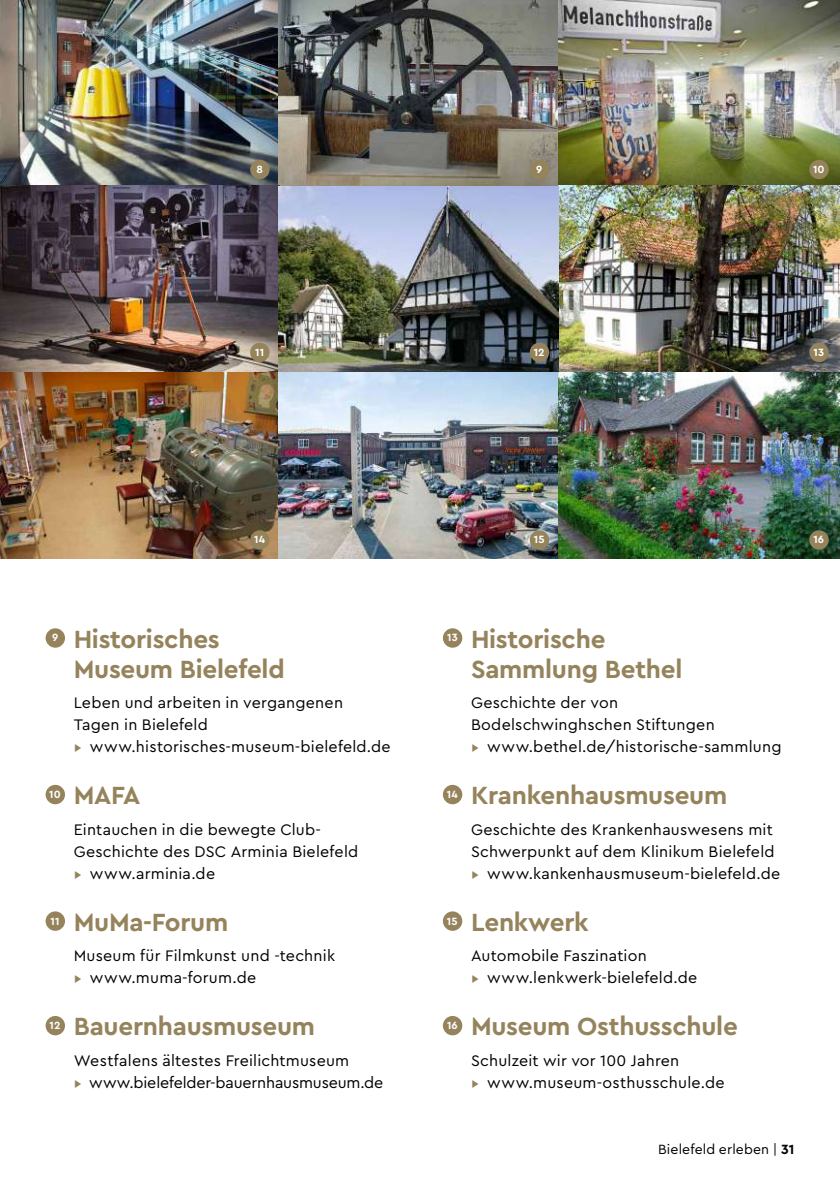
<style>
.page{position:relative;width:840px;height:1191px;background:#fff}
.page>*{position:absolute;margin:0;border:0;box-sizing:border-box;transform-origin:0 0}
.t1{font:700 26px/30px "Cera Bielefeld";letter-spacing:-.01em;color:#95835c}
.t2{font:16px/22px "Cera Bielefeld";letter-spacing:.015em;color:#000}
.t3{font:14px "Cera Bielefeld";letter-spacing:.01em;color:#000}
.t4{font:700 11px "Cera Bielefeld";color:#fff}
.s1{font-weight:700;color:#95835c}
.s2{font-weight:700}
</style>
<div class="page">
<img style="left:0;top:0;width:278px;height:558px">
<img style="left:278px;top:0;width:280px;height:185px">
<img style="left:558px;top:0;width:281px;height:185px">
<img style="left:278px;top:185px;width:561px;height:373px">
<div style="left:442px;top:628px;width:20px;height:19px;background:#95835c;border-radius:50%"></div>
<div style="left:442px;top:785px;width:20px;height:19px;background:#95835c;border-radius:50%"></div>
<div style="left:442px;top:911px;width:20px;height:19px;background:#95835c;border-radius:50%"></div>
<div style="left:442px;top:1016px;width:20px;height:19px;background:#95835c;border-radius:50%"></div>
<div style="left:46px;top:628px;width:19px;height:19px;background:#95835c;border-radius:50%"></div>
<div style="left:46px;top:785px;width:19px;height:19px;background:#95835c;border-radius:50%"></div>
<div style="left:46px;top:911px;width:19px;height:19px;background:#95835c;border-radius:50%"></div>
<div style="left:46px;top:1016px;width:19px;height:19px;background:#95835c;border-radius:50%"></div>
<div style="left:250px;top:160px;width:19px;height:19px;background:#95835c;border-radius:50%"></div>
<div style="left:250px;top:343px;width:19px;height:19px;background:#95835c;border-radius:50%"></div>
<div style="left:250px;top:530px;width:19px;height:19px;background:#95835c;border-radius:50%"></div>
<div style="left:529px;top:160px;width:20px;height:19px;background:#95835c;border-radius:50%"></div>
<div style="left:529px;top:343px;width:20px;height:19px;background:#95835c;border-radius:50%"></div>
<div style="left:529px;top:530px;width:20px;height:19px;background:#95835c;border-radius:50%"></div>
<div style="left:808px;top:160px;width:20px;height:19px;background:#95835c;border-radius:50%"></div>
<div style="left:808px;top:343px;width:20px;height:19px;background:#95835c;border-radius:50%"></div>
<div style="left:808px;top:530px;width:20px;height:19px;background:#95835c;border-radius:50%"></div>
<p class="t4" style="left:256px;top:162px;width:8px">8</p>
<p class="t4" style="left:255px;top:345px;width:10px">11</p>
<p class="t4" style="left:536px;top:162px;width:8px">9</p>
<p class="t4" style="left:533px;top:345px;width:12px">12</p>
<p class="t4" style="left:812px;top:162px;width:13px">10</p>
<p class="t4" style="left:813px;top:345px;width:12px">13</p>
<p class="t4" style="left:254px;top:532px;width:12px">14</p>
<p class="t4" style="left:52px;top:630px;width:8px">9</p>
<h1 class="t1" style="left:74px;top:623px;width:212px">Historisches<br>Museum Bielefeld</h1>
<p class="t2" style="left:74px;top:691px;width:318px">Leben und arbeiten in vergangenen<br>Tagen in Bielefeld<br><span class="s1">▸</span> www.historisches-museum-bielefeld.de</p>
<p class="t4" style="left:49px;top:787px;width:13px">10</p>
<h1 class="t1" style="left:74px;top:779px;width:68px">MAFA</h1>
<p class="t2" style="left:74px;top:817px;width:286px">Eintauchen in die bewegte Club-<br>Geschichte des DSC Arminia Bielefeld <span class="s1">▸</span> www.arminia.de</p>
<p class="t4" style="left:51px;top:913px;width:10px">11</p>
<h1 class="t1" style="left:74px;top:906px;width:156px">MuMa-Forum</h1>
<p class="t2" style="left:74px;top:944px;width:263px">Museum für Filmkunst und -technik <span class="s1">▸</span> www.muma-forum.de</p>
<p class="t4" style="left:50px;top:1018px;width:12px">12</p>
<h1 class="t1" style="left:74px;top:1010px;width:243px">Bauernhausmuseum</h1>
<p class="t2" style="left:74px;top:1048px;width:311px">Westfalens ältestes Freilichtmuseum<br><span class="s1">▸</span> www.bielefelder-bauernhausmuseum.de</p>
<p class="t4" style="left:533px;top:532px;width:12px">15</p>
<p class="t4" style="left:813px;top:532px;width:12px">16</p>
<p class="t4" style="left:447px;top:630px;width:12px">13</p>
<h1 class="t1" style="left:471px;top:623px;width:213px">Historische<br>Sammlung Bethel</h1>
<p class="t2" style="left:471px;top:691px;width:312px">Geschichte der von<br>Bodelschwinghschen Stiftungen<br><span class="s1">▸</span> www.bethel.de/historische-sammlung</p>
<p class="t4" style="left:446px;top:787px;width:12px">14</p>
<h1 class="t1" style="left:471px;top:779px;width:257px">Krankenhausmuseum</h1>
<p class="t2" style="left:471px;top:817px;width:310px">Geschichte des Krankenhauswesens mit<br>Schwerpunkt auf dem Klinikum Bielefeld <span class="s1">▸</span> www.kankenhausmuseum-bielefeld.de</p>
<p class="t4" style="left:446px;top:913px;width:12px">15</p>
<h1 class="t1" style="left:471px;top:906px;width:119px">Lenkwerk</h1>
<p class="t2" style="left:471px;top:944px;width:227px">Automobile Faszination<br><span class="s1">▸</span> www.lenkwerk-bielefeld.de</p>
<p class="t4" style="left:447px;top:1018px;width:12px">16</p>
<h1 class="t1" style="left:471px;top:1010px;width:268px">Museum Osthusschule</h1>
<p class="t2" style="left:471px;top:1048px;width:255px">Schulzeit wir vor 100 Jahren<br><span class="s1">▸</span> www.museum-osthusschule.de</p>
<p class="t3" style="left:657px;top:1140px;width:138px">Bielefeld erleben | <span class="s2">31</span></p>
</div>
